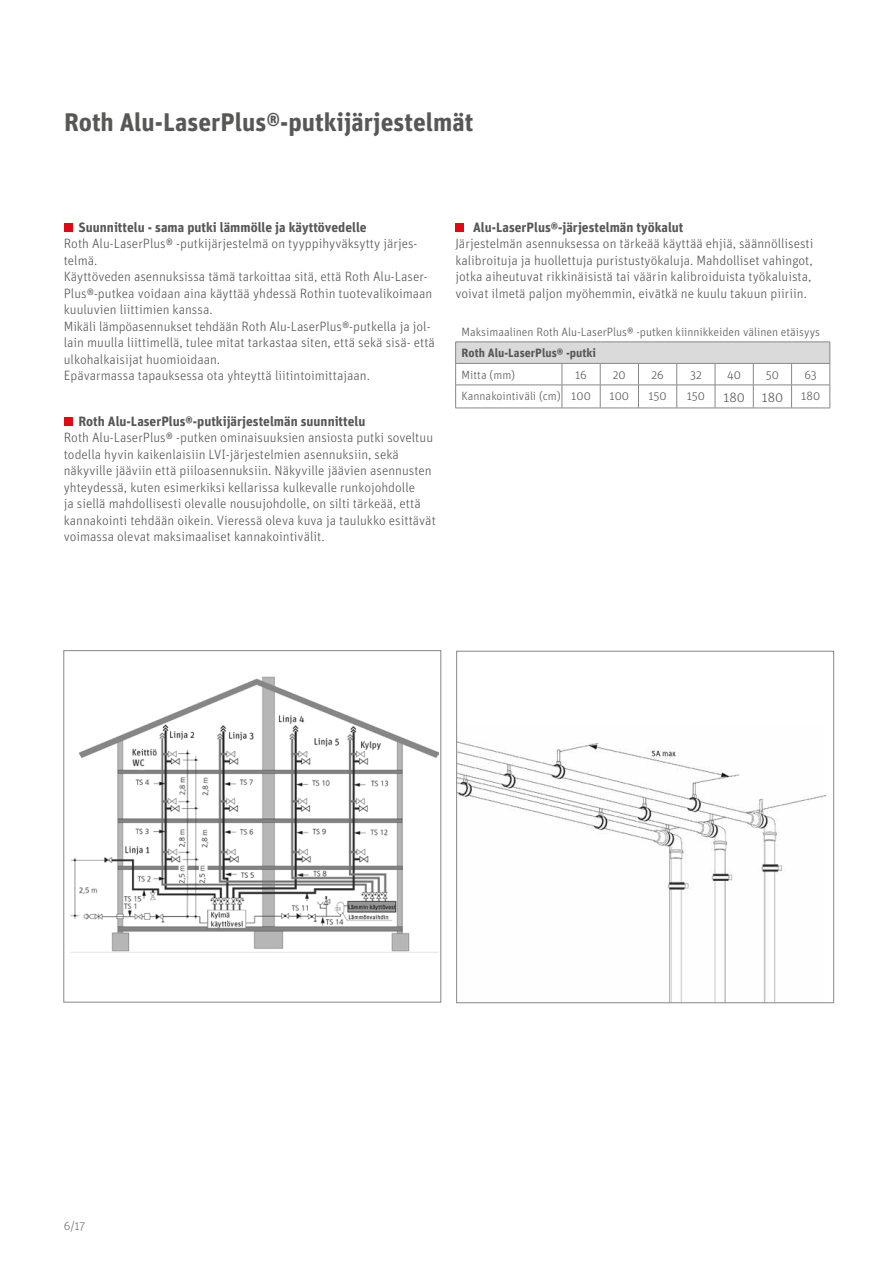
<style>
.page{position:relative;width:893px;height:1263px;background:#fff}
.page>*{position:absolute;margin:0;border:0;box-sizing:border-box;transform-origin:0 0}
.t1{font:700 25.5px "Unit OT";color:#575756}
.t2{font:300 13.5px/16.5px "Unit OT";color:#575756}
.t3{font:700 13.5px "Unit OT";color:#575756}
.t4{font:300 12px "Unit OT";color:#575756}
.t5{font:700 12px "Unit OT";color:#575756}
.t6{font:300 12px "Unit OT";color:#706f6f}
</style>
<div class="page">
<div style="left:64px;top:223px;width:8px;height:9px;background:#e30613"></div>
<div style="left:64px;top:417px;width:8px;height:9px;background:#e30613"></div>
<div style="left:455px;top:223px;width:9px;height:9px;background:#e30613"></div>
<div style="left:456px;top:342px;width:374px;height:21px;background:#dadada"></div>
<hr style="left:455px;top:342px;width:107px;height:1px;background:#878787">
<hr style="left:562px;top:342px;width:38px;height:1px;background:#878787">
<hr style="left:600px;top:342px;width:38px;height:1px;background:#878787">
<hr style="left:638px;top:342px;width:39px;height:1px;background:#878787">
<hr style="left:677px;top:342px;width:38px;height:1px;background:#878787">
<hr style="left:715px;top:342px;width:38px;height:1px;background:#878787">
<hr style="left:753px;top:342px;width:39px;height:1px;background:#878787">
<hr style="left:792px;top:342px;width:38px;height:1px;background:#878787">
<hr style="left:455px;top:363px;width:107px;height:1px;background:#878787">
<hr style="left:562px;top:363px;width:38px;height:1px;background:#878787">
<hr style="left:600px;top:363px;width:38px;height:1px;background:#878787">
<hr style="left:638px;top:363px;width:39px;height:1px;background:#878787">
<hr style="left:677px;top:363px;width:38px;height:1px;background:#878787">
<hr style="left:715px;top:363px;width:38px;height:1px;background:#878787">
<hr style="left:753px;top:363px;width:39px;height:1px;background:#878787">
<hr style="left:792px;top:363px;width:38px;height:1px;background:#878787">
<hr style="left:455px;top:385px;width:107px;height:1px;background:#878787">
<svg style="left:455px;top:342px;width:1px;height:66px"></svg>
<hr style="left:562px;top:385px;width:38px;height:1px;background:#878787">
<svg style="left:562px;top:364px;width:1px;height:44px"></svg>
<hr style="left:600px;top:385px;width:38px;height:1px;background:#878787">
<svg style="left:600px;top:364px;width:1px;height:44px"></svg>
<hr style="left:638px;top:385px;width:39px;height:1px;background:#878787">
<svg style="left:638px;top:364px;width:1px;height:44px"></svg>
<hr style="left:677px;top:385px;width:38px;height:1px;background:#878787">
<svg style="left:676px;top:364px;width:1px;height:44px"></svg>
<hr style="left:715px;top:385px;width:38px;height:1px;background:#878787">
<svg style="left:715px;top:364px;width:1px;height:44px"></svg>
<hr style="left:753px;top:385px;width:39px;height:1px;background:#878787">
<svg style="left:753px;top:364px;width:1px;height:44px"></svg>
<hr style="left:792px;top:385px;width:38px;height:1px;background:#878787">
<svg style="left:791px;top:364px;width:1px;height:44px"></svg>
<svg style="left:830px;top:342px;width:1px;height:66px"></svg>
<hr style="left:455px;top:408px;width:107px;height:1px;background:#878787">
<hr style="left:562px;top:408px;width:38px;height:1px;background:#878787">
<hr style="left:600px;top:408px;width:38px;height:1px;background:#878787">
<hr style="left:638px;top:408px;width:39px;height:1px;background:#878787">
<hr style="left:677px;top:408px;width:38px;height:1px;background:#878787">
<hr style="left:715px;top:408px;width:38px;height:1px;background:#878787">
<hr style="left:753px;top:408px;width:39px;height:1px;background:#878787">
<hr style="left:792px;top:408px;width:38px;height:1px;background:#878787">
<img style="left:70px;top:676px;width:369px;height:276px">
<div style="left:64px;top:650px;width:377px;height:352px;border:1px solid #878787"></div>
<img style="left:458px;top:741px;width:367px;height:260px">
<div style="left:456px;top:651px;width:378px;height:352px;border:1px solid #878787"></div>
<h1 class="t1" style="left:64px;top:105px;width:411px">Roth Alu-LaserPlus®-putkijärjestelmät</h1>
<p class="t3" style="left:78px;top:218px;width:290px">Suunnittelu - sama putki lämmölle ja käyttövedelle</p>
<p class="t2" style="left:64px;top:235px;width:373px">Roth Alu-LaserPlus® -putkijärjestelmä on tyyppihyväksytty järjes&shy;telmä.<br>Käyttöveden asennuksissa tämä tarkoittaa sitä, että Roth Alu-Laser-Plus®-putkea voidaan aina käyttää yhdessä Rothin tuotevalikoimaan kuuluvien liittimien kanssa.<br>Mikäli lämpöasennukset tehdään Roth Alu-LaserPlus®-putkella ja jol&shy;lain muulla liittimellä, tulee mitat tarkastaa siten, että sekä sisä- että ulkohalkaisijat huomioidaan.<br>Epävarmassa tapauksessa ota yhteyttä liitintoimittajaan.</p>
<p class="t3" style="left:78px;top:412px;width:289px">Roth Alu-LaserPlus®-putkijärjestelmän suunnittelu</p>
<p class="t2" style="left:64px;top:430px;width:374px">Roth Alu-LaserPlus® -putken ominaisuuksien ansiosta putki soveltuu todella hyvin kaikenlaisiin LVI-järjestelmien asennuksiin, sekä näkyville jääviin että piiloasennuksiin. Näkyville jäävien asennusten yhteydessä, kuten esimerkiksi kellarissa kulkevalle runkojohdolle<br>ja siellä mahdollisesti olevalle nousujohdolle, on silti tärkeää, että kannakointi tehdään oikein. Vieressä oleva kuva ja taulukko esittävät voimassa olevat maksimaaliset kannakointivälit.</p>
<p class="t3" style="left:473px;top:218px;width:212px">Alu-LaserPlus®-järjestelmän työkalut</p>
<p class="t2" style="left:455px;top:235px;width:359px">Järjestelmän asennuksessa on tärkeää käyttää ehjiä, säännöllisesti kalibroituja ja huollettuja puristustyökaluja. Mahdolliset vahingot, jotka aiheutuvat rikkinäisistä tai väärin kalibroiduista työkaluista, voivat ilmetä paljon myöhemmin, eivätkä ne kuulu takuun piiriin.</p>
<p class="t4" style="left:462px;top:325px;width:360px">Maksimaalinen Roth Alu-LaserPlus® -putken kiinnikkeiden välinen etäisyys</p>
<p class="t5" style="left:462px;top:345px;width:136px">Roth Alu-LaserPlus® -putki</p>
<p class="t4" style="left:462px;top:368px;width:55px">Mitta (mm)</p>
<p class="t4" style="left:575px;top:368px;width:13px">16</p>
<p class="t4" style="left:613px;top:368px;width:14px">20</p>
<p class="t4" style="left:651px;top:368px;width:14px">26</p>
<p class="t4" style="left:690px;top:368px;width:13px">32</p>
<p class="t4" style="left:727px;top:368px;width:15px">40</p>
<p class="t4" style="left:766px;top:368px;width:15px">50</p>
<p class="t4" style="left:804px;top:368px;width:14px">63</p>
<p class="t4" style="left:462px;top:389px;width:131px">Kannakointiväli (cm) 100</p>
<p class="t4" style="left:610px;top:389px;width:21px">100</p>
<p class="t4" style="left:648px;top:389px;width:20px">150</p>
<p class="t4" style="left:687px;top:389px;width:20px">150</p>
<p class="t2" style="left:723px;top:389px;width:23px">180</p>
<p class="t2" style="left:762px;top:389px;width:23px">180</p>
<p class="t4" style="left:801px;top:389px;width:20px">180</p>
<p class="t6" style="left:64px;top:1219px;width:23px">6/17</p>
</div>
